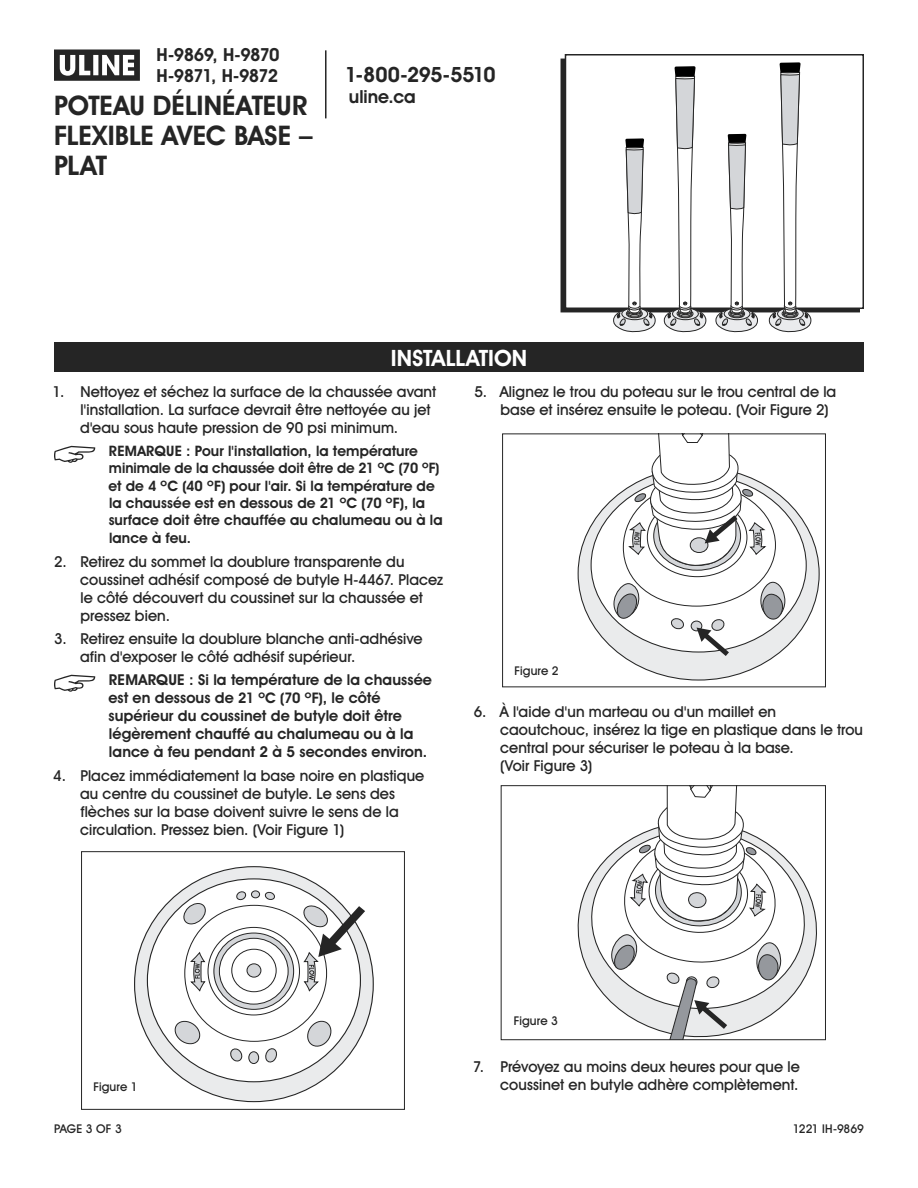
<style>
.page{position:relative;width:918px;height:1188px;background:#fff}
.page>*{position:absolute;margin:0;border:0;box-sizing:border-box;transform-origin:0 0}
.t1{font:700 27px/30px "Uline Two Knine";color:#252525}
.t2{font:700 22.5px "Uline Two Knine";letter-spacing:.005em;color:#fff}
.t3{font:700 21px "Uline Two Knine";letter-spacing:-.02em;color:#252525}
.t4{font:700 18px/21px "Uline Two Knine";letter-spacing:-.035em;color:#252525}
.t5{font:15px/18px "Uline Two Knine";letter-spacing:.005em;color:#252525}
.t6{font:700 15px/18px "Uline Two Knine";letter-spacing:.005em;color:#252525}
.t7{font:700 14.4px/17.4px "Uline Two Knine";letter-spacing:.01em;color:#252525}
.t8{font:12px "Uline Two Knine";color:#252525}
.s1{font-size:14.7px}
</style>
<div class="page">
<hr style="left:325px;top:50px;width:2px;height:68px;background:#252525">
<svg style="left:54px;top:50px;width:86px;height:31px"></svg>
<div style="left:54px;top:342px;width:810px;height:30px;background:#252525"></div>
<svg style="left:54px;top:446px;width:41px;height:17px"></svg>
<svg style="left:54px;top:675px;width:41px;height:17px"></svg>
<svg style="left:577px;top:854px;width:240px;height:153px"></svg>
<svg style="left:603px;top:787px;width:179px;height:251px"></svg>
<div style="left:501px;top:785px;width:325px;height:255px;border:1px solid #252525"></div>
<svg style="left:577px;top:485px;width:242px;height:196px"></svg>
<svg style="left:605px;top:581px;width:37px;height:39px"></svg>
<div style="left:691px;top:621px;width:11px;height:10px;background:#d4d6d9;border-radius:50%"></div>
<div style="left:691px;top:621px;width:11px;height:10px;border:1px solid #252525;border-radius:50%"></div>
<svg style="left:671px;top:618px;width:13px;height:11px"></svg>
<svg style="left:759px;top:581px;width:26px;height:40px"></svg>
<svg style="left:629px;top:436px;width:137px;height:135px"></svg>
<svg style="left:697px;top:618px;width:32px;height:38px"></svg>
<div style="left:502px;top:434px;width:324px;height:253px;border:1px solid #252525"></div>
<svg style="left:134px;top:866px;width:240px;height:237px"></svg>
<svg style="left:213px;top:932px;width:81px;height:78px"></svg>
<svg style="left:182px;top:902px;width:25px;height:23px"></svg>
<svg style="left:173px;top:1020px;width:28px;height:25px"></svg>
<svg style="left:306px;top:1020px;width:26px;height:28px"></svg>
<svg style="left:236px;top:891px;width:10px;height:10px"></svg>
<div style="left:251px;top:891px;width:9px;height:7px;background:#d4d6d9;border-radius:50%"></div>
<div style="left:251px;top:891px;width:9px;height:7px;border:1px solid #252525;border-radius:50%"></div>
<svg style="left:265px;top:892px;width:10px;height:8px"></svg>
<svg style="left:265px;top:1047px;width:13px;height:16px"></svg>
<div style="left:249px;top:1052px;width:10px;height:12px;background:#d4d6d9;border-radius:50%"></div>
<div style="left:249px;top:1052px;width:10px;height:12px;border:1px solid #252525;border-radius:50%"></div>
<svg style="left:230px;top:1048px;width:12px;height:14px"></svg>
<div style="left:247px;top:964px;width:14px;height:13px;background:#d4d6d9;border-radius:50%"></div>
<div style="left:247px;top:964px;width:14px;height:13px;border:1px solid #252525;border-radius:50%"></div>
<svg style="left:302px;top:904px;width:63px;height:87px"></svg>
<svg style="left:191px;top:952px;width:14px;height:39px"></svg>
<div style="left:81px;top:851px;width:324px;height:259px;border:1px solid #252525"></div>
<div style="left:565px;top:54px;width:299px;height:255px;border:2px solid #252525"></div>
<svg style="left:613px;top:138px;width:42px;height:195px"></svg>
<svg style="left:716px;top:134px;width:42px;height:199px"></svg>
<svg style="left:664px;top:66px;width:42px;height:267px"></svg>
<svg style="left:769px;top:62px;width:42px;height:271px"></svg>
<p class="t4" style="left:157px;top:44px;width:125px">H-9869, H-9870<br>H-9871, H-9872</p>
<h1 class="t1" style="left:54px;top:90px;width:260px">POTEAU DÉLINÉATEUR<br>FLEXIBLE AVEC BASE –<br>PLAT</h1>
<h3 class="t3" style="left:345px;top:62px;width:152px">1-800-295-5510</h3>
<p class="t4" style="left:349px;top:86px;width:68px">uline.ca</p>
<h2 class="t2" style="left:391px;top:344px;width:138px">INSTALLATION</h2>
<p class="t5" style="left:80px;top:383px;width:358px;text-indent:-27px">1. Nettoyez et séchez la surface de la chaussée avant l'installation. La surface devrait être nettoyée au jet d'eau sous haute pression de 90 psi minimum.</p>
<p class="t7" style="left:108px;top:442px;width:336px">REMARQUE : Pour l'installation, la température minimale de la chaussée doit être de 21 ºC (70 ºF) et de 4 ºC (40 ºF) pour l'air. Si la température de la chaussée est en dessous de 21 ºC (70 ºF), la surface doit être chauffée au chalumeau ou à la lance à feu.</p>
<p class="t5" style="left:80px;top:552px;width:365px;text-indent:-26px">2. Retirez du sommet la doublure transparente du coussinet adhésif composé de butyle H-4467. Placez le côté découvert du coussinet sur la chaussée et pressez bien.</p>
<p class="t5" style="left:80px;top:630px;width:344px;text-indent:-26px">3. Retirez ensuite la doublure blanche anti-adhésive afin d'exposer le côté adhésif supérieur.</p>
<p class="t6" style="left:108px;top:671px;width:325px">REMARQUE : Si la température de la chaussée est en dessous de <span class="s1">21 ºC (70 ºF)</span>, le côté supérieur du coussinet de butyle doit être légèrement chauffé au chalumeau ou à la lance à feu pendant 2 à 5 secondes environ.</p>
<p class="t5" style="left:80px;top:766px;width:346px;text-indent:-27px">4. Placez immédiatement la base noire en plastique au centre du coussinet de butyle. Le sens des flèches sur la base doivent suivre le sens de la circulation. Pressez bien. (Voir Figure 1)</p>
<p class="t5" style="left:501px;top:383px;width:337px;text-indent:-26px">5. Alignez le trou du poteau sur le trou central de la base et insérez ensuite le poteau. (Voir Figure 2)</p>
<p class="t8" style="left:514px;top:664px;width:46px">Figure 2</p>
<p class="t5" style="left:500px;top:702px;width:365px;text-indent:-26px">6. À l'aide d'un marteau ou d'un maillet en caoutchouc, insérez la tige en plastique dans le trou central pour sécuriser le poteau à la base.<br>(Voir Figure 3)</p>
<p class="t8" style="left:93px;top:1079px;width:46px">Figure 1</p>
<p class="t8" style="left:514px;top:1013px;width:46px">Figure 3</p>
<p class="t5" style="left:473px;top:1058px;width:328px;text-align:right">7. Prévoyez au moins deux heures pour que le coussinet en butyle adhère complètement.</p>
<p class="t8" style="left:54px;top:1122px;width:69px">PAGE 3 OF 3</p>
<p class="t8" style="left:793px;top:1122px;width:73px">1221 IH-9869</p>
</div>
